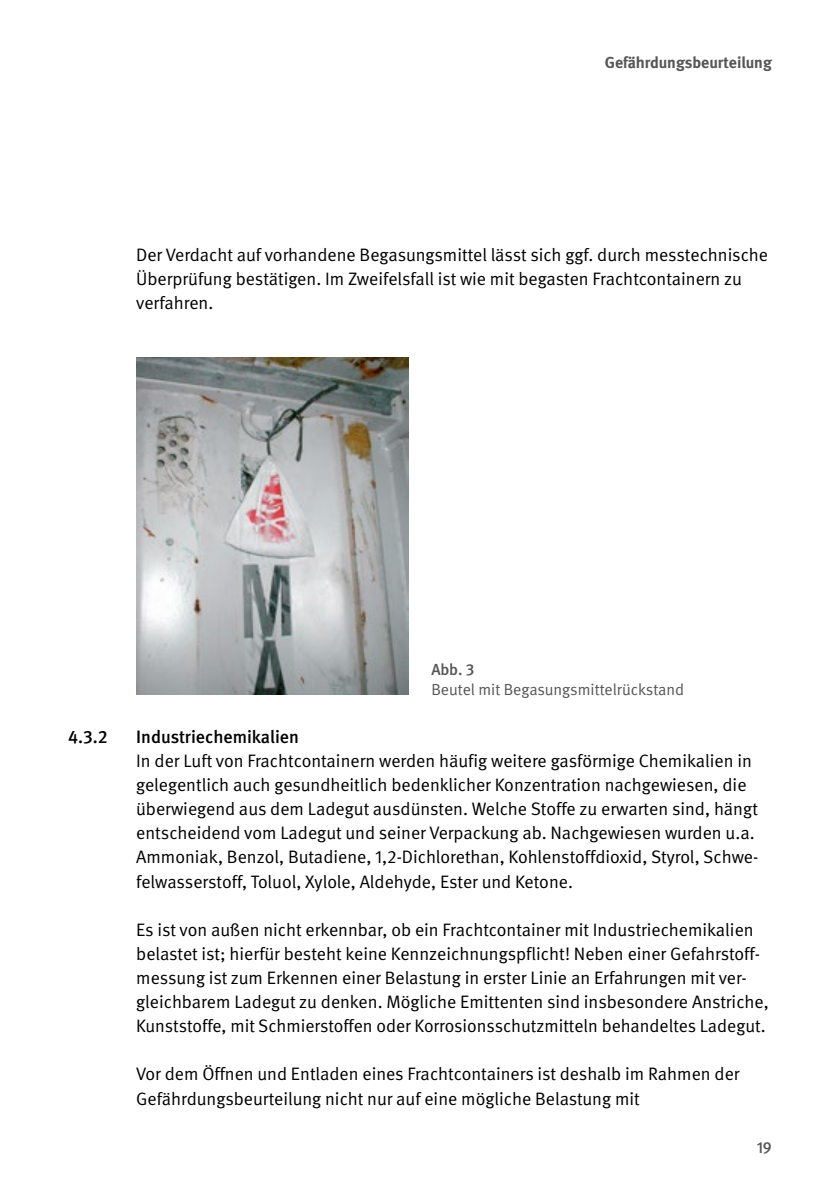
<style>
.page{position:relative;width:840px;height:1191px;background:#fff}
.page>*{position:absolute;margin:0;border:0;box-sizing:border-box;transform-origin:0 0}
.FT{font:18px/24px "DGUV Meta";color:#000}
.t1{font:500 18px "DGUV Meta";color:#000}
.t2{font:16px/20px "DGUV Meta";color:#565656}
.t3{font:700 16px "DGUV Meta";color:#565656}
.t4{font:500 16px "DGUV Meta";color:#565656}
.s1{font-weight:500}
</style>
<div class="page">
<img style="left:136px;top:357px;width:272px;height:337px">
<p class="t3" style="left:604px;top:53px;width:168px">Gefährdungsbeurteilung</p>
<p class="FT" style="left:136px;top:243px;width:633px">Der Verdacht auf vorhandene Begasungsmittel lässt sich ggf. durch messtechnische<br>Überprüfung bestätigen. Im Zweifelsfall ist wie mit begasten Frachtcontainern zu verfahren.</p>
<p class="t2" style="left:431px;top:659px;width:254px"><span class="s1">Abb. 3<br></span>Beutel mit Begasungsmittelrückstand</p>
<h3 class="t1" style="left:68px;top:726px;width:41px">4.3.2</h3>
<h3 class="t1" style="left:136px;top:726px;width:164px">Industriechemikalien</h3>
<p class="FT" style="left:136px;top:749px;width:623px">In der Luft von Frachtcontainern werden häufig weitere gasförmige Chemikalien in gelegentlich auch gesundheitlich bedenklicher Konzentration nachgewiesen, die überwiegend aus dem Ladegut ausdünsten. Welche Stoffe zu erwarten sind, hängt entscheidend vom Ladegut und seiner Verpackung ab. Nachgewiesen wurden u.a.<br>Ammoniak, Benzol, Butadiene, 1,2-Dichlorethan, Kohlenstoffdioxid, Styrol, Schwe&shy;felwasserstoff, Toluol, Xylole, Aldehyde, Ester und Ketone.</p>
<p class="FT" style="left:136px;top:918px;width:633px">Es ist von außen nicht erkennbar, ob ein Frachtcontainer mit Industriechemikalien belastet ist; hierfür besteht keine Kennzeichnungspflicht! Neben einer Gefahrstoff&shy;messung ist zum Erkennen einer Belastung in erster Linie an Erfahrungen mit ver&shy;gleichbarem Ladegut zu denken. Mögliche Emittenten sind insbesondere Anstriche, Kunststoffe, mit Schmierstoffen oder Korrosionsschutzmitteln behandeltes Ladegut.</p>
<p class="FT" style="left:136px;top:1062px;width:604px">Vor dem Öffnen und Entladen eines Frachtcontainers ist deshalb im Rahmen der<br>Gefährdungsbeurteilung nicht nur auf eine mögliche Belastung mit</p>
<p class="t4" style="left:756px;top:1137px;width:17px">19</p>
</div>
